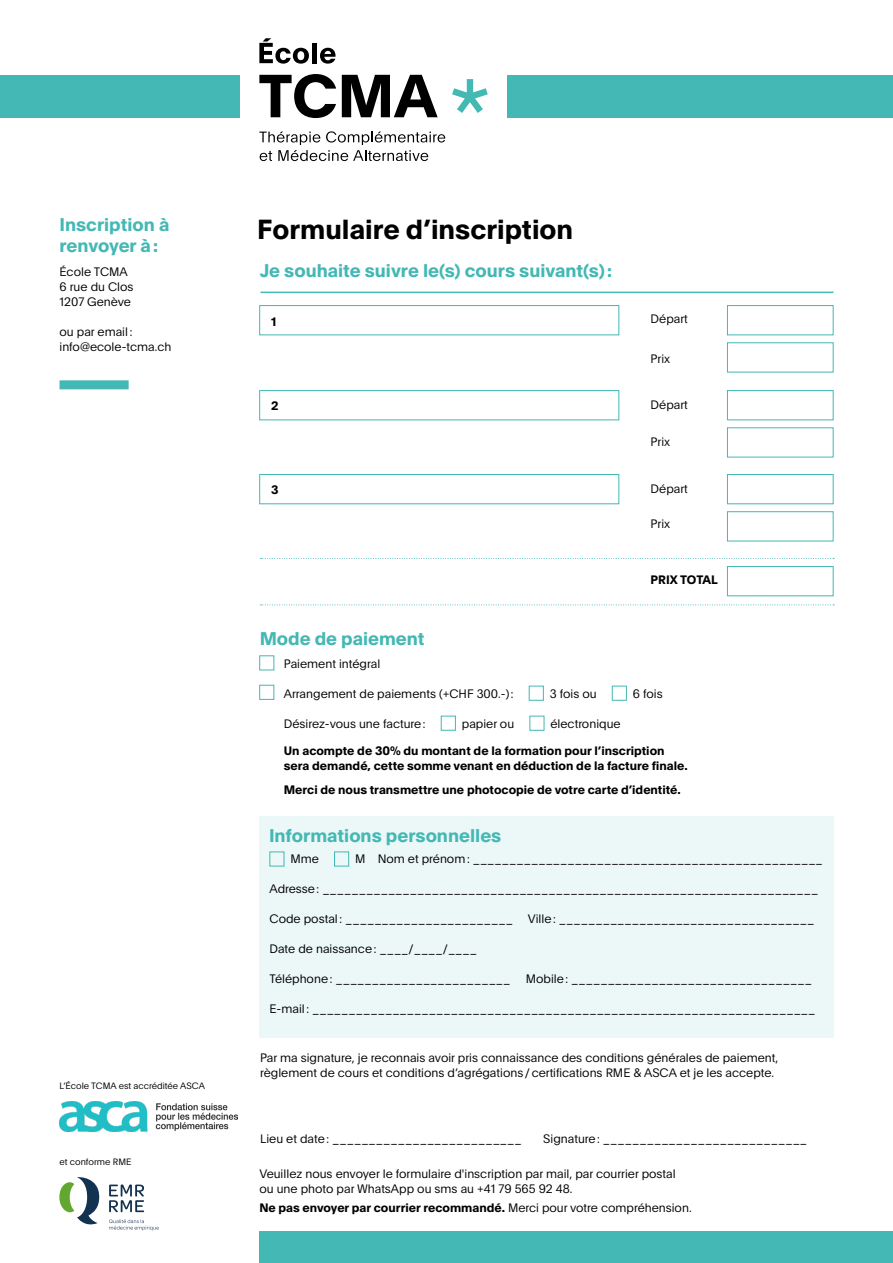
<style>
.page{position:relative;width:893px;height:1263px;background:#fff}
.page>*{position:absolute;margin:0;border:0;box-sizing:border-box;transform-origin:0 0}
.t1{font:700 27px "Plain";color:#000}
.t2{font:700 18px/21px "Plain";color:#43b8b4}
.t3{font:300 12px/15px "Plain";color:#000}
.t4{font:700 12px/15px "Plain";color:#000}
.t5{font:300 9px "Plain";color:#000}
.s1{font-weight:300}
</style>
<div class="page">
<svg style="left:452px;top:79px;width:36px;height:34px"></svg>
<svg style="left:259px;top:74px;width:77px;height:44px"></svg>
<svg style="left:342px;top:75px;width:96px;height:42px"></svg>
<svg style="left:259px;top:38px;width:50px;height:26px"></svg>
<div style="left:312px;top:43px;width:5px;height:20px;background:#000"></div>
<svg style="left:320px;top:48px;width:16px;height:16px"></svg>
<svg style="left:259px;top:131px;width:186px;height:30px"></svg>
<div style="left:507px;top:75px;width:386px;height:42px;background:#43b8b4"></div>
<div style="left:0;top:75px;width:239px;height:42px;background:#43b8b4"></div>
<div style="left:259px;top:1231px;width:634px;height:32px;background:#43b8b4"></div>
<img style="left:60px;top:1102px;width:177px;height:29px">
<div style="left:60px;top:380px;width:69px;height:9px;background:#43b8b4"></div>
<hr style="left:260px;top:292px;width:573px;height:1px;background:#43b8b4">
<div style="left:259px;top:305px;width:360px;height:30px;border:1px solid #43b8b4"></div>
<div style="left:727px;top:305px;width:106px;height:30px;border:1px solid #43b8b4"></div>
<div style="left:727px;top:342px;width:106px;height:30px;border:1px solid #43b8b4"></div>
<div style="left:259px;top:390px;width:360px;height:30px;border:1px solid #43b8b4"></div>
<div style="left:727px;top:390px;width:106px;height:30px;border:1px solid #43b8b4"></div>
<div style="left:727px;top:427px;width:106px;height:30px;border:1px solid #43b8b4"></div>
<div style="left:259px;top:474px;width:360px;height:30px;border:1px solid #43b8b4"></div>
<div style="left:727px;top:474px;width:106px;height:30px;border:1px solid #43b8b4"></div>
<div style="left:727px;top:511px;width:106px;height:30px;border:1px solid #43b8b4"></div>
<div style="left:727px;top:566px;width:106px;height:30px;border:1px solid #43b8b4"></div>
<svg style="left:260px;top:558px;width:574px;height:1px"></svg>
<svg style="left:260px;top:604px;width:574px;height:1px"></svg>
<div style="left:529px;top:686px;width:15px;height:14px;border:1px solid #43b8b4"></div>
<div style="left:612px;top:686px;width:15px;height:14px;border:1px solid #43b8b4"></div>
<div style="left:441px;top:716px;width:15px;height:14px;border:1px solid #43b8b4"></div>
<div style="left:259px;top:655px;width:15px;height:15px;border:1px solid #43b8b4"></div>
<div style="left:259px;top:685px;width:15px;height:15px;border:1px solid #43b8b4"></div>
<div style="left:259px;top:816px;width:574px;height:222px;background:#ecf8f7"></div>
<div style="left:334px;top:852px;width:15px;height:14px;border:1px solid #43b8b4"></div>
<svg style="left:59px;top:1177px;width:40px;height:48px"></svg>
<svg style="left:109px;top:1219px;width:50px;height:11px"></svg>
<svg style="left:109px;top:1184px;width:35px;height:28px"></svg>
<h2 class="t2" style="left:60px;top:214px;width:111px">Inscription à renvoyer à :</h2>
<p class="t3" style="left:60px;top:263px;width:76px">École TCMA<br>6 rue du Clos<br>1207 Genève</p>
<p class="t3" style="left:60px;top:323px;width:113px">ou par email : info@ecole-tcma.ch</p>
<p class="t5" style="left:60px;top:1079px;width:147px">L’École TCMA est accréditée ASCA</p>
<p class="t5" style="left:60px;top:1155px;width:73px">et conforme RME</p>
<h1 class="t1" style="left:257px;top:209px;width:317px">Formulaire d’inscription</h1>
<h2 class="t2" style="left:260px;top:259px;width:354px">Je souhaite suivre le(s) cours suivant(s) :</h2>
<p class="t4" style="left:271px;top:313px;width:7px">1</p>
<p class="t3" style="left:651px;top:311px;width:39px">Départ</p>
<p class="t3" style="left:651px;top:350px;width:21px">Prix</p>
<p class="t4" style="left:271px;top:398px;width:9px">2</p>
<p class="t3" style="left:651px;top:397px;width:39px">Départ</p>
<p class="t3" style="left:651px;top:434px;width:21px">Prix</p>
<p class="t4" style="left:271px;top:482px;width:9px">3</p>
<p class="t3" style="left:651px;top:481px;width:39px">Départ</p>
<p class="t3" style="left:651px;top:516px;width:21px">Prix</p>
<h2 class="t2" style="left:260px;top:627px;width:166px">Mode de paiement</h2>
<p class="t4" style="left:651px;top:572px;width:69px">PRIX TOTAL</p>
<p class="t3" style="left:284px;top:655px;width:98px">Paiement intégral</p>
<p class="t3" style="left:284px;top:685px;width:231px">Arrangement de paiements (+CHF 300.-) :</p>
<p class="t3" style="left:550px;top:685px;width:48px">3 fois ou</p>
<p class="t3" style="left:633px;top:685px;width:31px">6 fois</p>
<p class="t3" style="left:284px;top:715px;width:143px">Désirez-vous une facture :</p>
<p class="t3" style="left:462px;top:715px;width:54px">papier ou</p>
<p class="t3" style="left:550px;top:715px;width:72px">électronique</p>
<p class="t4" style="left:284px;top:743px;width:405px">Un acompte de 30% du montant de la formation pour l’inscription sera demandé, cette somme venant en déduction de la facture finale.</p>
<p class="t4" style="left:284px;top:781px;width:398px">Merci de nous transmettre une photocopie de votre carte d’identité.</p>
<h2 class="t2" style="left:269px;top:824px;width:234px">Informations personnelles</h2>
<p class="t3" style="left:290px;top:851px;width:30px">Mme</p>
<p class="t3" style="left:355px;top:851px;width:469px">M Nom et prénom : ________________________________________________</p>
<p class="t3" style="left:270px;top:881px;width:550px">Adresse : ____________________________________________________________________</p>
<p class="t3" style="left:270px;top:911px;width:546px">Code postal : _______________________ Ville : ___________________________________</p>
<p class="t3" style="left:270px;top:941px;width:209px">Date de naissance : ____/____/____</p>
<p class="t3" style="left:270px;top:971px;width:243px">Téléphone : ________________________</p>
<p class="t3" style="left:526px;top:971px;width:288px">Mobile : _________________________________</p>
<p class="t3" style="left:270px;top:1001px;width:547px">E-mail : _____________________________________________________________________</p>
<p class="t3" style="left:260px;top:1050px;width:520px">Par ma signature, je reconnais avoir pris connaissance des conditions générales de paiement, règlement de cours et conditions d’agrégations / certifications RME &amp; ASCA et je les accepte.</p>
<p class="t3" style="left:260px;top:1131px;width:263px">Lieu et date : __________________________</p>
<p class="t3" style="left:543px;top:1131px;width:265px">Signature : ____________________________</p>
<p class="t3" style="left:259px;top:1165px;width:418px">Veuillez nous envoyer le formulaire d'inscription par mail, par courrier postal ou une photo par WhatsApp ou sms au +41 79 565 92 48.</p>
<p class="t4" style="left:259px;top:1199px;width:434px">Ne pas envoyer par courrier recommandé. <span class="s1">Merci pour votre compréhension.</span></p>
</div>
